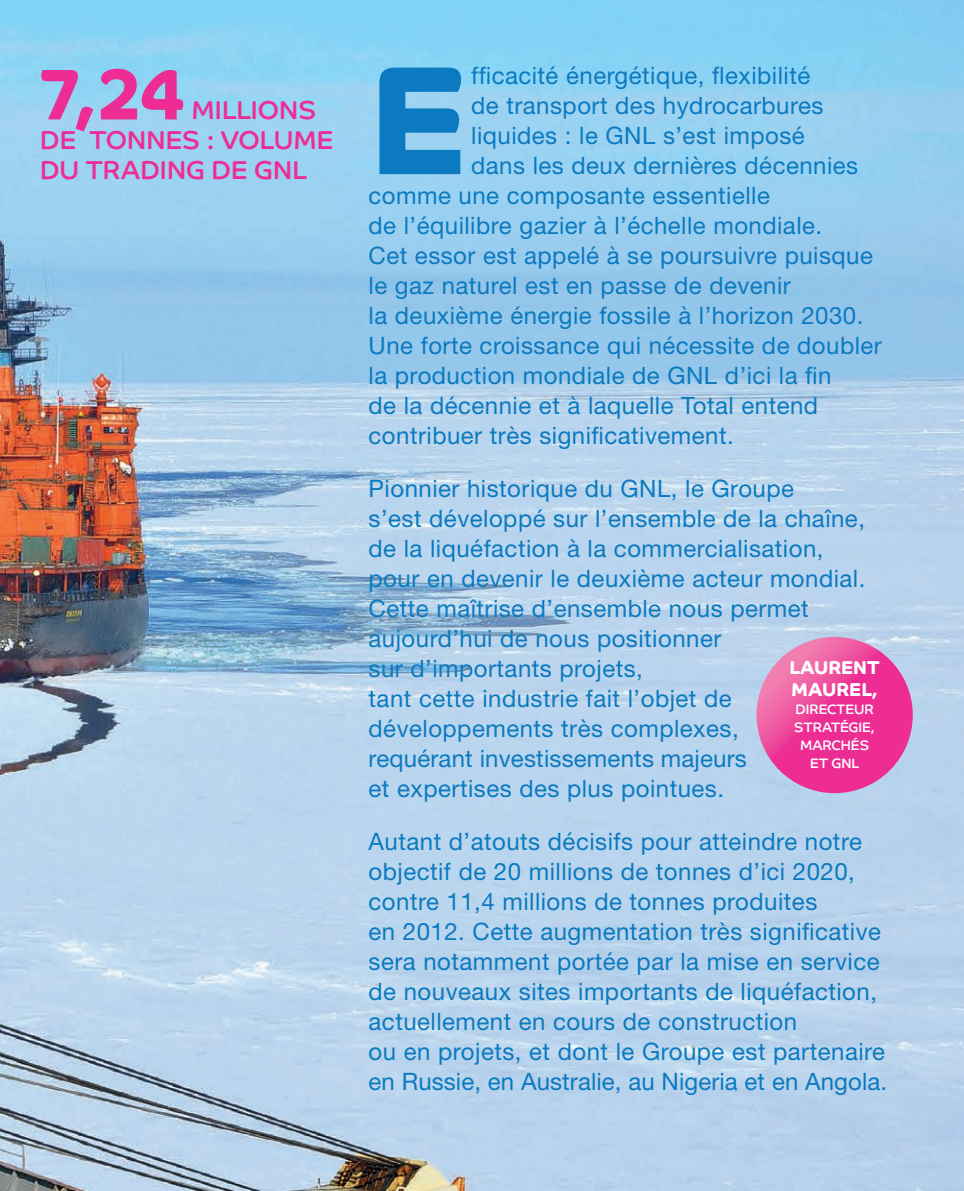
<style>
.page{position:relative;width:964px;height:1191px;background:#fff}
.page>*{position:absolute;margin:0;border:0;box-sizing:border-box;transform-origin:0 0}
.t1{font:700 155.2px "Co Headline Corp";color:#0b7ac0}
.t2{font:700 72px "Co Headline Corp";color:#ed2d94}
.t3{font:26px/30px "Co Headline Corp";letter-spacing:.005em;color:#ed2d94}
.t4{font:24px/30px "Helvetica Neue LT";letter-spacing:.02em;color:#0b7ac0}
.t5{font:700 18.8px/22.4px "Co Headline Corp";color:#fff}
.t6{font:13.8px/18px "Co Headline Corp";color:#fff;text-align:center}
</style>
<div class="page">
<img style="left:0;top:0;width:964px;height:1191px">
<svg style="left:756px;top:637px;width:157px;height:156px;background:#ed419a"></svg>
<h2 class="t2" style="left:40px;top:50px;width:146px">7,24</h2>
<p class="t3" style="left:40px;top:95px;width:295px;text-indent:151px">MILLIONS<br>DE TONNES : VOLUME<br>DU TRADING DE GNL</p>
<h1 class="t1" style="left:369px;top:25px;width:101px">E</h1>
<p class="t4" style="left:471px;top:60px;width:341px">fficacité énergétique, flexibilité</p>
<p class="t4" style="left:471px;top:90px;width:354px">de transport des hydrocarbures</p>
<p class="t4" style="left:471px;top:120px;width:335px">liquides : le GNL s’est imposé</p>
<p class="t4" style="left:471px;top:150px;width:388px">dans les deux dernières décennies</p>
<p class="t4" style="left:369px;top:180px;width:403px">comme une composante essentielle</p>
<p class="t4" style="left:369px;top:210px;width:455px">de l’équilibre gazier à l’échelle mondiale.</p>
<p class="t4" style="left:369px;top:240px;width:506px">Cet essor est appelé à se poursuivre puisque</p>
<p class="t4" style="left:369px;top:270px;width:424px">le gaz naturel est en passe de devenir</p>
<p class="t4" style="left:369px;top:300px;width:496px">la deuxième énergie fossile à l’horizon 2030.</p>
<p class="t4" style="left:369px;top:330px;width:515px">Une forte croissance qui nécessite de doubler</p>
<p class="t4" style="left:369px;top:360px;width:464px">la production mondiale de GNL d’ici la fin</p>
<p class="t4" style="left:369px;top:390px;width:451px">de la décennie et à laquelle Total entend</p>
<p class="t4" style="left:369px;top:420px;width:367px">contribuer très significativement.</p>
<p class="t4" style="left:369px;top:473px;width:498px">Pionnier historique du GNL, le Groupe<br>s’est développé sur l’ensemble de la chaîne, de la liquéfaction à la commercialisation, pour en devenir le deuxième acteur mondial.<br>Cette maîtrise d’ensemble nous permet aujourd’hui de nous positionner<br>sur d’importants projets,<br>tant cette industrie fait l’objet de développements très complexes,<br>requérant investissements majeurs<br>et expertises des plus pointues.</p>
<p class="t4" style="left:369px;top:826px;width:520px">Autant d’atouts décisifs pour atteindre notre objectif de 20 millions de tonnes d’ici 2020, contre 11,4 millions de tonnes produites<br>en 2012. Cette augmentation très significative sera notamment portée par la mise en service de nouveaux sites importants de liquéfaction, actuellement en cours de construction<br>ou en projets, et dont le Groupe est partenaire en Russie, en Australie, au Nigeria et en Angola.</p>
<p class="t5" style="left:789px;top:656px;width:91px">LAURENT<br>MAUREL,</p>
<p class="t6" style="left:794px;top:700px;width:82px">DIRECTEUR<br>STRATÉGIE,<br>MARCHÉS<br>ET GNL</p>
</div>
